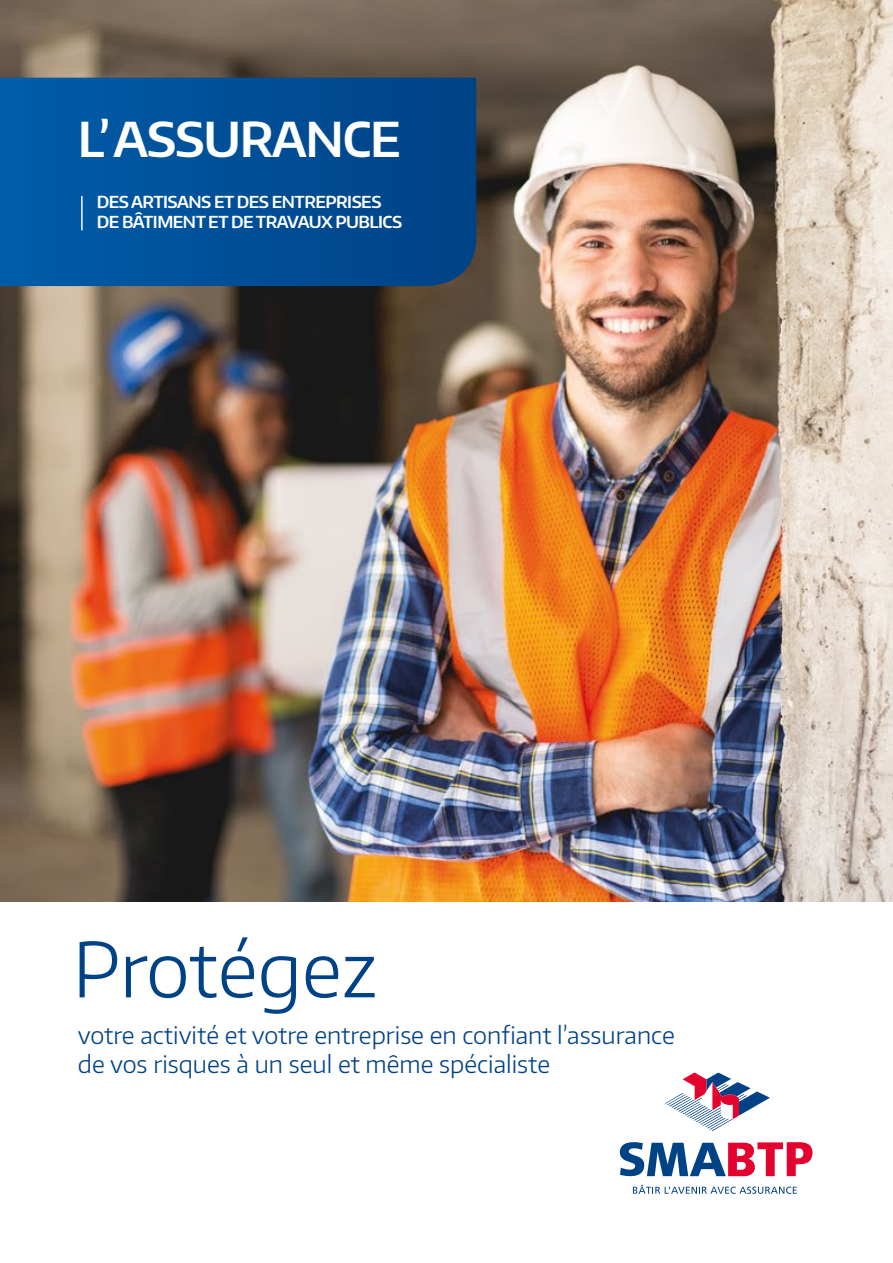
<style>
.page{position:relative;width:893px;height:1263px;background:#fff}
.page>*{position:absolute;margin:0;border:0;box-sizing:border-box;transform-origin:0 0}
.t1{font:300 75px "Encode Sans Normal";color:#004286}
.t2{font:600 48px "Encode Sans Normal";letter-spacing:-.025em;color:#fff}
.t3{font:300 24px/28.8px "Encode Sans Normal";color:#004286}
.t4{font:600 16.5px/19.5px "Encode Sans Normal";letter-spacing:-.03em;color:#fff}
</style>
<div class="page">
<img style="left:0;top:0;width:893px;height:901px">
<svg style="left:665px;top:1072px;width:105px;height:59px"></svg>
<svg style="left:619px;top:1142px;width:193px;height:52px"></svg>
<svg style="left:0;top:78px;width:476px;height:208px;background:#004f97"></svg>
<hr style="left:81px;top:196px;width:2px;height:34px;background:#fafafa">
<h2 class="t2" style="left:78px;top:107px;width:325px">L’ASSURANCE</h2>
<p class="t4" style="left:97px;top:192px;width:307px">DES ARTISANS ET DES ENTREPRISES<br>DE BÂTIMENT ET DE TRAVAUX PUBLICS</p>
<h1 class="t1" style="left:73px;top:920px;width:306px">Protégez</h1>
<p class="t3" style="left:78px;top:1020px;width:598px">votre activité et votre entreprise en confiant l’assurance de vos risques à un seul et même spécialiste</p>
</div>
